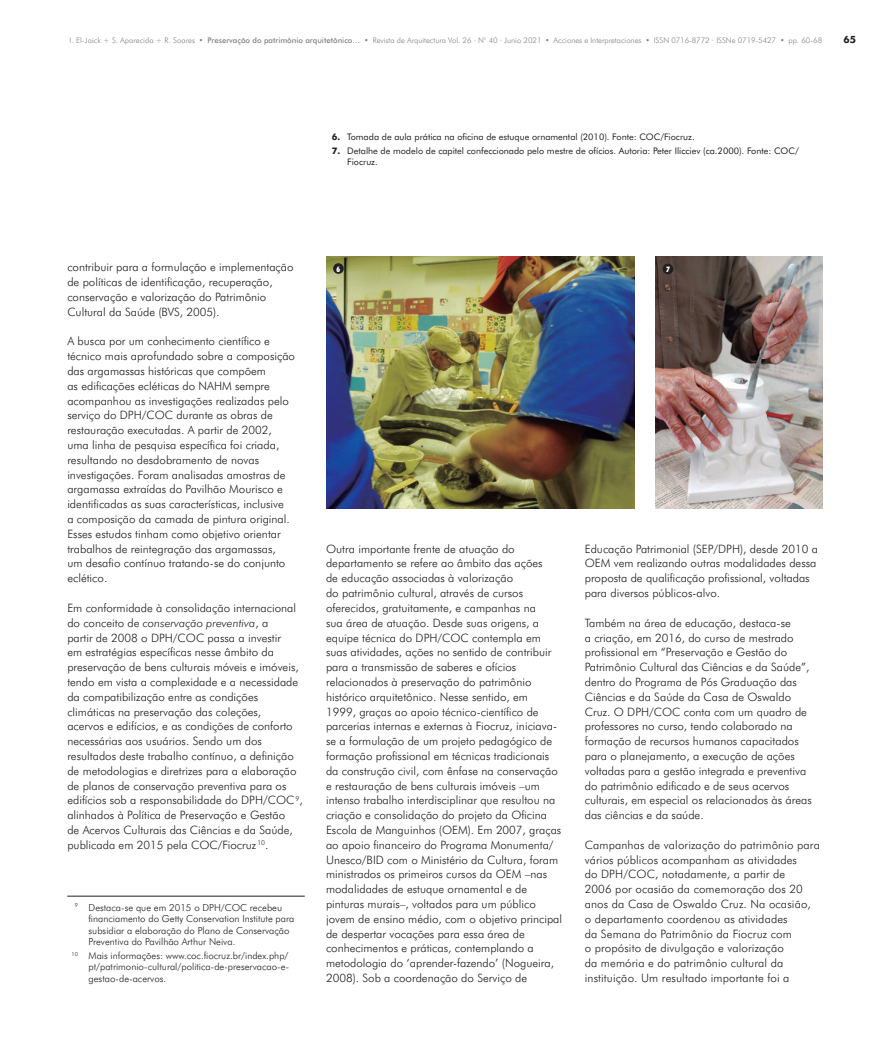
<style>
.page{position:relative;width:886px;height:1046px;background:#fff}
.page>*{position:absolute;margin:0;border:0;box-sizing:border-box;transform-origin:0 0}
.t1{font:300 11.5px/14.8px "Futura BT";color:#231f20}
.t2{font:700 10px "Futura BT";color:#231f20}
.t3{font:300 9.75px/11.6px "Futura BT";color:#231f20}
.t4{font:9px/10.9px "Futura BT";color:#231f20}
.t5{font:300 7.75px "Futura BT";letter-spacing:-.005em;color:#808285}
.t6{font:900 condensed 7.5px "Futura BT";color:#fff}
.s1{font-weight:500}
.s2{font-weight:700}
.s3{font-style:italic}
</style>
<div class="page">
<hr style="left:67px;top:895px;width:238px;height:1px;background:#231f20">
<img style="left:326px;top:256px;width:308px;height:252px">
<img style="left:656px;top:256px;width:166px;height:252px">
<div style="left:333px;top:263px;width:11px;height:11px;background:#231f20;border-radius:50%"></div>
<div style="left:663px;top:263px;width:10px;height:11px;background:#231f20;border-radius:50%"></div>
<p class="t5" style="left:70px;top:36px;width:754px">I. El-Jaick + S. Aparecida + R. Soares • <span class="s1">Preservação do patrimônio arquitetônico…</span> • Revista de Arquitectura Vol. 26 · N° 40 · Junio 2021 • Acciones e Interpretaciones • ISSN 0716-8772 · ISSNe 0719-5427 • pp. 60-68</p>
<p class="t2" style="left:843px;top:34px;width:14px">65</p>
<p class="t4" style="left:332px;top:131px;width:364px"><span class="s2">6.</span> Tomada de aula prática na oficina de estuque ornamental (2010). Fonte: COC/Fiocruz.</p>
<p class="t4" style="left:347px;top:146px;width:453px;text-indent:-16px"><span class="s2">7.</span> Detalhe de modelo de capitel confeccionado pelo mestre de ofícios. Autoria: Peter Ilicciev (ca.2000). Fonte: COC/<br>Fiocruz.</p>
<p class="t1" style="left:67px;top:260px;width:228px">contribuir para a formulação e implementação de políticas de identificação, recuperação, conservação e valorização do Patrimônio Cultural da Saúde (BVS, 2005).</p>
<p class="t1" style="left:67px;top:334px;width:229px">A busca por um conhecimento científico e técnico mais aprofundado sobre a composição das argamassas históricas que compõem<br>as edificações ecléticas do NAHM sempre acompanhou as investigações realizadas pelo serviço do DPH/COC durante as obras de restauração executadas. A partir de 2002, uma linha de pesquisa específica foi criada, resultando no desdobramento de novas investigações. Foram analisadas amostras de argamassa extraídas do Pavilhão Mourisco e identificadas as suas características, inclusive<br>a composição da camada de pintura original.<br>Esses estudos tinham como objetivo orientar trabalhos de reintegração das argamassas,<br>um desafio contínuo tratando-se do conjunto eclético.</p>
<p class="t1" style="left:67px;top:600px;width:237px">Em conformidade à consolidação internacional do conceito de <span class="s3">conservação preventiva</span>, a<br>partir de 2008 o DPH/COC passa a investir<br>em estratégias específicas nesse âmbito da preservação de bens culturais móveis e imóveis, tendo em vista a complexidade e a necessidade da compatibilização entre as condições climáticas na preservação das coleções,<br>acervos e edifícios, e as condições de conforto necessárias aos usuários. Sendo um dos resultados deste trabalho contínuo, a definição de metodologias e diretrizes para a elaboração de planos de conservação preventiva para os edifícios sob a responsabilidade do DPH/COC <sup>9</sup>, alinhados à Política de Preservação e Gestão<br>de Acervos Culturais das Ciências e da Saúde, publicada em 2015 pela COC/Fiocruz <sup>10</sup>.</p>
<p class="t3" style="left:89px;top:901px;width:207px;text-indent:-14px"><sup>9</sup> Destaca-se que em 2015 o DPH/COC recebeu financiamento do Getty Conservation Institute para subsidiar a elaboração do Plano de Conservação Preventiva do Pavilhão Arthur Neiva.</p>
<p class="t3" style="left:89px;top:949px;width:202px;text-align:justify;text-indent:-17px"><sup>10</sup> Mais informações: www.coc.fiocruz.br/index.php/ pt/patrimonio-cultural/politica-de-preservacao-e&shy;gestao-de-acervos.</p>
<p class="t6" style="left:337px;top:264px;width:5px">6</p>
<p class="t6" style="left:666px;top:265px;width:5px">7</p>
<p class="t1" style="left:326px;top:541px;width:238px">Outra importante frente de atuação do departamento se refere ao âmbito das ações<br>de educação associadas à valorização<br>do patrimônio cultural, através de cursos oferecidos, gratuitamente, e campanhas na<br>sua área de atuação. Desde suas origens, a equipe técnica do DPH/COC contempla em suas atividades, ações no sentido de contribuir para a transmissão de saberes e ofícios relacionados à preservação do patrimônio histórico arquitetônico. Nesse sentido, em<br>1999, graças ao apoio técnico-científico de parcerias internas e externas à Fiocruz, iniciava&shy;se a formulação de um projeto pedagógico de formação profissional em técnicas tradicionais da construção civil, com ênfase na conservação e restauração de bens culturais imóveis –um intenso trabalho interdisciplinar que resultou na criação e consolidação do projeto da Oficina Escola de Manguinhos (OEM). Em 2007, graças ao apoio financeiro do Programa Monumenta/ Unesco/BID com o Ministério da Cultura, foram ministrados os primeiros cursos da OEM –nas modalidades de estuque ornamental e de pinturas murais–, voltados para um público jovem de ensino médio, com o objetivo principal de despertar vocações para essa área de conhecimentos e práticas, contemplando a metodologia do ‘aprender-fazendo’ (Nogueira, 2008). Sob a coordenação do Serviço de</p>
<p class="t1" style="left:585px;top:541px;width:235px">Educação Patrimonial (SEP/DPH), desde 2010 a OEM vem realizando outras modalidades dessa proposta de qualificação profissional, voltadas para diversos públicos-alvo.</p>
<p class="t1" style="left:585px;top:615px;width:229px">Também na área de educação, destaca-se<br>a criação, em 2016, do curso de mestrado profissional em “Preservação e Gestão do Patrimônio Cultural das Ciências e da Saúde”, dentro do Programa de Pós Graduação das Ciências e da Saúde da Casa de Oswaldo Cruz. O DPH/COC conta com um quadro de professores no curso, tendo colaborado na formação de recursos humanos capacitados para o planejamento, a execução de ações voltadas para a gestão integrada e preventiva do patrimônio edificado e de seus acervos culturais, em especial os relacionados às áreas das ciências e da saúde.</p>
<p class="t1" style="left:585px;top:837px;width:237px">Campanhas de valorização do patrimônio para vários públicos acompanham as atividades<br>do DPH/COC, notadamente, a partir de<br>2006 por ocasião da comemoração dos 20 anos da Casa de Oswaldo Cruz. Na ocasião, o departamento coordenou as atividades<br>da Semana do Patrimônio da Fiocruz com<br>o propósito de divulgação e valorização<br>da memória e do patrimônio cultural da instituição. Um resultado importante foi a</p>
</div>
